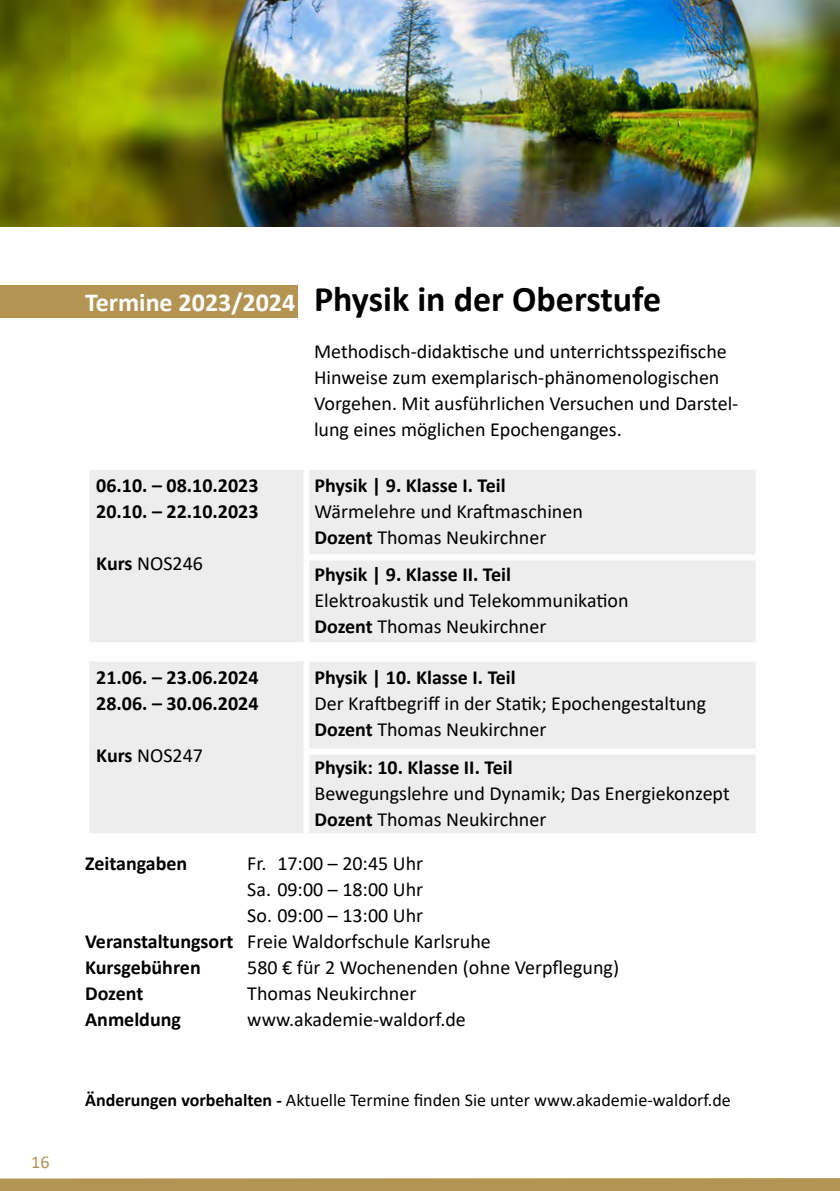
<style>
.page{position:relative;width:840px;height:1191px;background:#fff}
.page>*{position:absolute;margin:0;border:0;box-sizing:border-box;transform-origin:0 0}
.t1{font:700 36px "Calibri";color:#000}
.t2{font:20px/26px "Calibri";color:#000}
.t3{font:700 20px/26px "Calibri";color:#000}
.t4{font:18px "Calibri";color:#000}
.t5{font:18px "Calibri";color:#b39452}
.s1{font-size:26px;color:#fff}
.s2{font-weight:700}
</style>
<div class="page">
<svg style="left:0;top:1178px;width:839px;height:13px;background:#b49656"></svg>
<div style="left:89px;top:470px;width:666px;height:172px;background:#ededed"></div>
<div style="left:303px;top:554px;width:452px;height:6px;background:#fff"></div>
<div style="left:303px;top:470px;width:6px;height:84px;background:#fff"></div>
<div style="left:303px;top:560px;width:6px;height:82px;background:#fff"></div>
<img style="left:0;top:0;width:839px;height:227px">
<div style="left:0;top:285px;width:297px;height:33px;background:#b39452"></div>
<div style="left:89px;top:662px;width:666px;height:171px;background:#ededed"></div>
<div style="left:303px;top:748px;width:452px;height:6px;background:#fff"></div>
<div style="left:303px;top:661px;width:6px;height:87px;background:#fff"></div>
<div style="left:303px;top:754px;width:6px;height:79px;background:#fff"></div>
<p class="t5" style="left:31px;top:1149px;width:20px">16</p>
<h1 class="t1" style="left:85px;top:273px;width:577px"><span class="s1">Termine 2023/2024</span> Physik in der Oberstufe</h1>
<p class="t3" style="left:96px;top:472px;width:164px">06.10. – 08.10.2023<br>20.10. – 22.10.2023</p>
<p class="t2" style="left:96px;top:550px;width:108px"><span class="s2">Kurs</span> NOS246</p>
<p class="t3" style="left:96px;top:663px;width:164px">21.06. – 23.06.2024<br>28.06. – 30.06.2024</p>
<p class="t2" style="left:96px;top:741px;width:108px"><span class="s2">Kurs</span> NOS247</p>
<p class="t2" style="left:314px;top:338px;width:425px">Methodisch-didaktische und unterrichtsspezifische Hinweise zum exemplarisch-phänomenologischen Vorgehen. Mit ausführlichen Versuchen und Darstel&shy;lung eines möglichen Epochenganges.</p>
<p class="t3" style="left:314px;top:472px;width:192px">Physik | 9. Klasse I. Teil</p>
<p class="t2" style="left:314px;top:498px;width:270px">Wärmelehre und Kraftmaschinen<br><span class="s2">Dozent</span> Thomas Neukirchner</p>
<p class="t3" style="left:314px;top:560px;width:198px">Physik | 9. Klasse II. Teil</p>
<p class="t2" style="left:314px;top:586px;width:315px">Elektroakustik und Telekommunikation<br><span class="s2">Dozent</span> Thomas Neukirchner</p>
<p class="t3" style="left:314px;top:663px;width:203px">Physik | 10. Klasse I. Teil</p>
<p class="t2" style="left:314px;top:689px;width:393px">Der Kraftbegriff in der Statik; Epochengestaltung<br><span class="s2">Dozent</span> Thomas Neukirchner</p>
<p class="t3" style="left:314px;top:754px;width:199px">Physik: 10. Klasse II. Teil</p>
<p class="t2" style="left:314px;top:780px;width:416px">Bewegungslehre und Dynamik; Das Energiekonzept<br><span class="s2">Dozent</span> Thomas Neukirchner</p>
<p class="t3" style="left:85px;top:849px;width:104px">Zeitangaben</p>
<p class="t2" style="left:247px;top:849px;width:177px">Fr. 17:00 – 20:45 Uhr</p>
<p class="t2" style="left:247px;top:875px;width:177px">Sa. 09:00 – 18:00 Uhr</p>
<p class="t2" style="left:247px;top:901px;width:177px">So. 09:00 – 13:00 Uhr</p>
<p class="t2" style="left:85px;top:927px;width:407px"><span class="s2">Veranstaltungsort</span> Freie Waldorfschule Karlsruhe</p>
<p class="t3" style="left:85px;top:953px;width:117px">Kursgebühren</p>
<p class="t2" style="left:247px;top:953px;width:373px">580 € für 2 Wochenenden (ohne Verpflegung)</p>
<p class="t3" style="left:85px;top:979px;width:60px">Dozent</p>
<p class="t2" style="left:247px;top:979px;width:170px">Thomas Neukirchner</p>
<p class="t3" style="left:85px;top:1005px;width:97px">Anmeldung</p>
<p class="t2" style="left:247px;top:1005px;width:220px">www.akademie-waldorf.de</p>
<p class="t4" style="left:85px;top:1087px;width:647px"><span class="s2">Änderungen vorbehalten -</span> Aktuelle Termine finden Sie unter www.akademie-waldorf.de</p>
</div>
